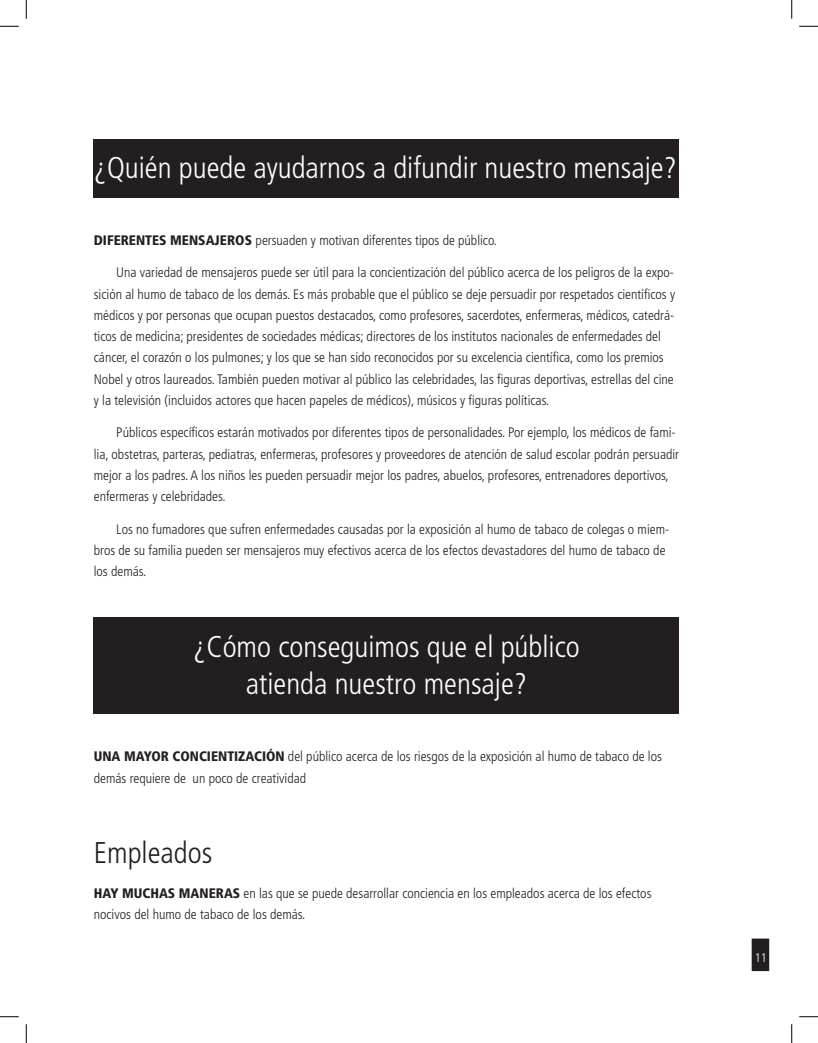
<style>
.page{position:relative;width:818px;height:1043px;background:#fff}
.page>*{position:absolute;margin:0;border:0;box-sizing:border-box;transform-origin:0 0}
.t1{font:300 condensed 30px/37.5px "Frutiger";color:#fff;text-align:center}
.t2{font:300 condensed 30px "Frutiger";color:#231f20}
.t3{font:300 condensed 13.75px/21.2px "Frutiger";color:#231f20}
.t4{font:300 condensed 12.5px "Frutiger";color:#fff}
.s1{font-weight:900}
.s2{color:#231f20}
</style>
<div class="page">
<div style="left:751px;top:938px;width:18px;height:33px;background:#231f20"></div>
<div style="left:94px;top:616px;width:585px;height:97px;background:#231f20"></div>
<div style="left:94px;top:139px;width:585px;height:59px;background:#231f20"></div>
<svg style="left:0;top:25px;width:19px;height:2px"></svg>
<svg style="left:799px;top:25px;width:19px;height:2px"></svg>
<svg style="left:0;top:1016px;width:19px;height:1px"></svg>
<svg style="left:799px;top:1016px;width:19px;height:1px"></svg>
<svg style="left:25px;top:0;width:2px;height:19px"></svg>
<svg style="left:25px;top:1024px;width:2px;height:18px"></svg>
<svg style="left:791px;top:0;width:1px;height:19px"></svg>
<svg style="left:791px;top:1024px;width:1px;height:18px"></svg>
<h1 class="t1" style="left:94px;top:149px;width:584px">¿Quién puede ayudarnos a difundir nuestro mensaje?</h1>
<p class="t3" style="left:94px;top:230px;width:405px"><span class="s1">DIFERENTES MENSAJEROS</span> persuaden y motivan diferentes tipos de público.</p>
<p class="t3" style="left:94px;top:262px;width:583px;text-indent:22px">Una variedad de mensajeros puede ser útil para la concientización del público acerca de los peligros de la expo&shy;sición al humo de tabaco de los demás. Es más probable que el público se deje persuadir por respetados científicos y médicos y por personas que ocupan puestos destacados, como profesores, sacerdotes, enfermeras, médicos, catedrá&shy;ticos de medicina; presidentes de sociedades médicas; directores de los institutos nacionales de enfermedades del cáncer, el corazón o los pulmones; y los que se han sido reconocidos por su excelencia científica, como los premios Nobel y otros laureados. También pueden motivar al público las celebridades, las figuras deportivas, estrellas del cine y la televisión (incluidos actores que hacen papeles de médicos), músicos y figuras políticas.</p>
<p class="t3" style="left:94px;top:422px;width:586px;text-indent:23px">Públicos específicos estarán motivados por diferentes tipos de personalidades. Por ejemplo, los médicos de fami&shy;lia, obstetras, parteras, pediatras, enfermeras, profesores y proveedores de atención de salud escolar podrán persuadir mejor a los padres. A los niños les pueden persuadir mejor los padres, abuelos, profesores, entrenadores deportivos, enfermeras y celebridades.</p>
<p class="t3" style="left:94px;top:518px;width:577px;text-indent:22px">Los no fumadores que sufren enfermedades causadas por la exposición al humo de tabaco de colegas o miem&shy;bros de su familia pueden ser mensajeros muy efectivos acerca de los efectos devastadores del humo de tabaco de los demás.</p>
<h1 class="t1" style="left:193px;top:628px;width:388px">¿Cómo conseguimos que el público atienda nuestro mensaje?</h1>
<p class="t3" style="left:94px;top:746px;width:569px"><span class="s1">UNA MAYOR CONCIENTIZACIÓN</span> del público acerca de los riesgos de la exposición al humo de tabaco de los demás requiere de un poco de creatividad</p>
<h1 class="t2" style="left:94px;top:835px;width:120px">Empleados</h1>
<p class="t3" style="left:94px;top:882px;width:559px"><span class="s1">HAY MUCHAS MANERAS</span> en las que se puede desarrollar conciencia en los empleados acerca de los efectos nocivos del humo de tabaco de los demás.</p>
<p class="t4" style="left:754px;top:950px;width:16px">11<span class="s2">.</span></p>
</div>
